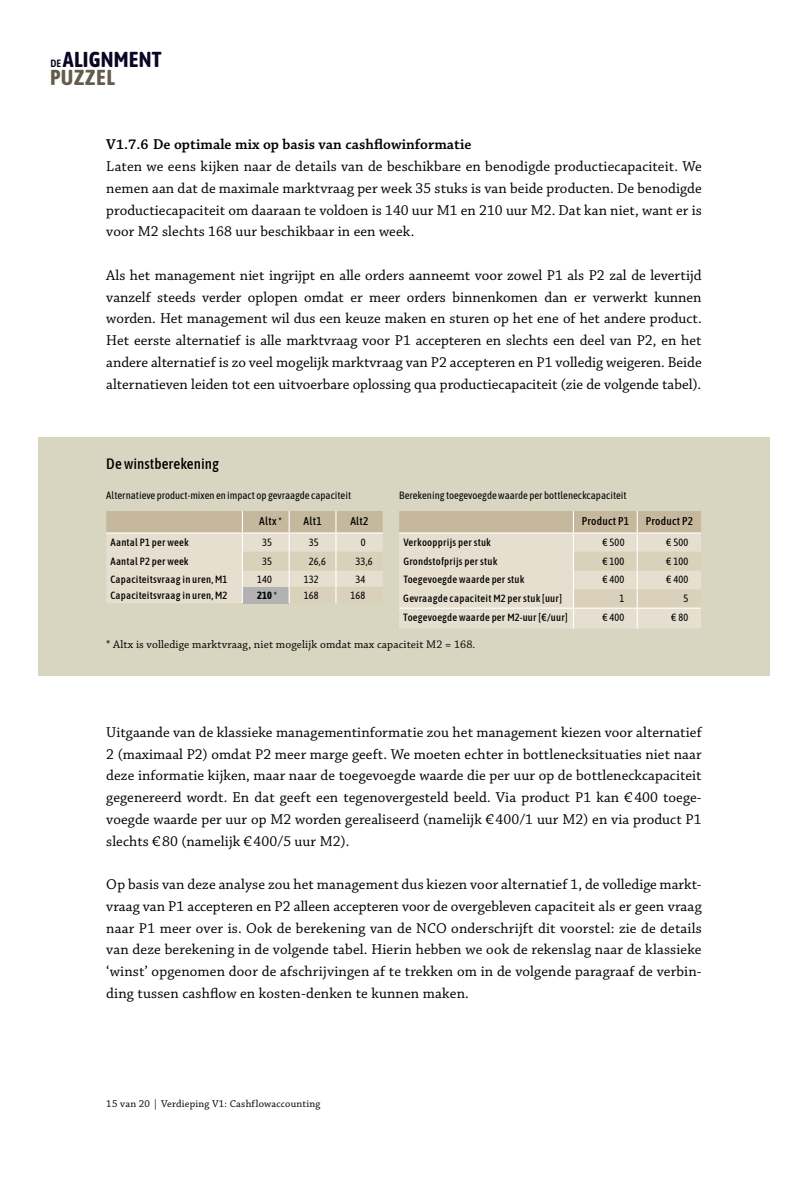
<style>
.page{position:relative;width:808px;height:1191px;background:#fff}
.page>*{position:absolute;margin:0;border:0;box-sizing:border-box;transform-origin:0 0}
.t1{font:700 21.6px/17.5px "Asap Condensed";letter-spacing:.01em;color:#080622}
.t2{font:15px/21.8px "Chaparral Pro";color:#000;text-align:justify}
.t3{font:600 15px "Chaparral Pro";letter-spacing:.005em;color:#000}
.t4{font:500 15px "Asap Condensed";letter-spacing:.005em;color:#000}
.t5{font:11.55px "Chaparral Pro";letter-spacing:.01em;color:#000}
.t6{font:500 11.25px "Asap Condensed";letter-spacing:.02em;color:#000}
.t7{font:500 10.5px "Asap Condensed";letter-spacing:.02em;color:#000}
.t8{font:10.5px "Asap Condensed";color:#000}
.t9{font:10.5px "Chaparral Pro";letter-spacing:.02em;color:#000}
.t10{font:700 10.5px "Asap Condensed";color:#000}
.s1{font-weight:600;font-size:10.5px}
.s2{color:#625c4b}
.s3{font-weight:500}
</style>
<div class="page">
<div style="left:38px;top:437px;width:732px;height:238px;background:#d8d6c1"></div>
<svg style="left:106px;top:511px;width:277px;height:92px"></svg>
<svg style="left:399px;top:511px;width:302px;height:117px"></svg>
<h1 class="t1" style="left:50px;top:50px;width:113px"><span class="s1">DE</span>ALIGNMENT<br><span class="s2">PUZZEL</span></h1>
<p class="t3" style="left:106px;top:136px;width:367px">V1.7.6 De optimale mix op basis van cashflowinformatie</p>
<p class="t2" style="left:106px;top:156px;width:597px">Laten we eens kijken naar de details van de beschikbare en benodigde productiecapaciteit. We nemen aan dat de maximale marktvraag per week 35 stuks is van beide producten. De benodigde productiecapaciteit om daaraan te voldoen is 140 uur M1 en 210 uur M2. Dat kan niet, want er is voor M2 slechts 168 uur beschikbaar in een week.</p>
<p class="t2" style="left:106px;top:265px;width:597px;text-align:left">Als het management niet ingrijpt en alle orders aanneemt voor zowel P1 als P2 zal de levertijd vanzelf steeds verder oplopen omdat er meer orders binnenkomen dan er verwerkt kunnen worden. Het management wil dus een keuze maken en sturen op het ene of het andere product.<br>Het eerste alternatief is alle marktvraag voor P1 accepteren en slechts een deel van P2, en het andere alternatief is zo veel mogelijk marktvraag van P2 accepteren en P1 volledig weigeren. Beide alternatieven leiden tot een uitvoerbare oplossing qua productiecapaciteit (zie de volgende tabel).</p>
<p class="t4" style="left:106px;top:453px;width:115px">Dewinstberekening</p>
<p class="t8" style="left:106px;top:488px;width:246px">Alternatieve product-mixen en impact op gevraagde capaciteit</p>
<p class="t8" style="left:399px;top:488px;width:229px">Berekening toegevoegde waarde per bottleneckcapaciteit</p>
<p class="t6" style="left:259px;top:513px;width:24px">Altx *</p>
<p class="t6" style="left:304px;top:513px;width:19px">Alt1</p>
<p class="t6" style="left:350px;top:513px;width:19px">Alt2</p>
<p class="t7" style="left:111px;top:535px;width:80px">Aantal P1 per week</p>
<p class="t8" style="left:262px;top:535px;width:11px">35</p>
<p class="t8" style="left:309px;top:535px;width:11px">35</p>
<p class="t8" style="left:361px;top:535px;width:6px">0</p>
<p class="t7" style="left:111px;top:553px;width:80px">Aantal P2 per week</p>
<p class="t8" style="left:262px;top:553px;width:11px">35</p>
<p class="t8" style="left:309px;top:553px;width:19px">26,6</p>
<p class="t8" style="left:356px;top:553px;width:19px">33,6</p>
<p class="t7" style="left:111px;top:571px;width:118px">Capaciteitsvraag in uren, M1</p>
<p class="t8" style="left:257px;top:571px;width:16px">140</p>
<p class="t8" style="left:304px;top:571px;width:16px">132</p>
<p class="t8" style="left:356px;top:571px;width:11px">34</p>
<p class="t7" style="left:111px;top:588px;width:118px">Capaciteitsvraag in uren, M2</p>
<p class="t10" style="left:257px;top:588px;width:21px">210 <span class="s3">*</span></p>
<p class="t8" style="left:304px;top:588px;width:16px">168</p>
<p class="t8" style="left:351px;top:588px;width:16px">168</p>
<p class="t6" style="left:582px;top:513px;width:49px">Product P1</p>
<p class="t6" style="left:646px;top:513px;width:49px">Product P2</p>
<p class="t7" style="left:403px;top:535px;width:89px">Verkoopprijs per stuk</p>
<p class="t8" style="left:602px;top:535px;width:24px">€ 500</p>
<p class="t8" style="left:666px;top:535px;width:24px">€ 500</p>
<p class="t7" style="left:403px;top:553px;width:96px">Grondstofprijs per stuk</p>
<p class="t8" style="left:602px;top:553px;width:24px">€ 100</p>
<p class="t8" style="left:666px;top:553px;width:24px">€ 100</p>
<p class="t7" style="left:403px;top:572px;width:123px">Toegevoegde waarde per stuk</p>
<p class="t8" style="left:602px;top:572px;width:24px">€ 400</p>
<p class="t8" style="left:666px;top:572px;width:24px">€ 400</p>
<p class="t7" style="left:403px;top:591px;width:160px">Gevraagde capaciteit M2 per stuk [uur]</p>
<p class="t8" style="left:620px;top:591px;width:6px">1</p>
<p class="t8" style="left:683px;top:591px;width:6px">5</p>
<p class="t7" style="left:403px;top:610px;width:166px">Toegevoegde waarde per M2-uur [€/uur]</p>
<p class="t8" style="left:602px;top:610px;width:24px">€ 400</p>
<p class="t8" style="left:671px;top:610px;width:19px">€80</p>
<p class="t5" style="left:106px;top:638px;width:369px">* Altx is volledige marktvraag, niet mogelijk omdat max capaciteit M2 = 168.</p>
<p class="t2" style="left:106px;top:722px;width:597px">Uitgaande van de klassieke managementinformatie zou het management kiezen voor alternatief 2 (maximaal P2) omdat P2 meer marge geeft. We moeten echter in bottlenecksituaties niet naar deze informatie kijken, maar naar de toegevoegde waarde die per uur op de bottleneckcapaciteit gegenereerd wordt. En dat geeft een tegenovergesteld beeld. Via product P1 kan € 400 toege&shy;voegde waarde per uur op M2 worden gerealiseerd (namelijk € 400/1 uur M2) en via product P1 slechts € 80 (namelijk € 400/5 uur M2).</p>
<p class="t2" style="left:106px;top:874px;width:597px">Op basis van deze analyse zou het management dus kiezen voor alternatief 1, de volledige markt&shy;vraag van P1 accepteren en P2 alleen accepteren voor de overgebleven capaciteit als er geen vraag naar P1 meer over is. Ook de berekening van de NCO onderschrijft dit voorstel: zie de details van deze berekening in de volgende tabel. Hierin hebben we ook de rekenslag naar de klassieke ‘winst’ opgenomen door de afschrijvingen af te trekken om in de volgende paragraaf de verbin&shy;ding tussen cashflow en kosten-denken te kunnen maken.</p>
<p class="t9" style="left:106px;top:1097px;width:216px">15 van 20 | Verdieping V1: Cashflowaccounting</p>
</div>
